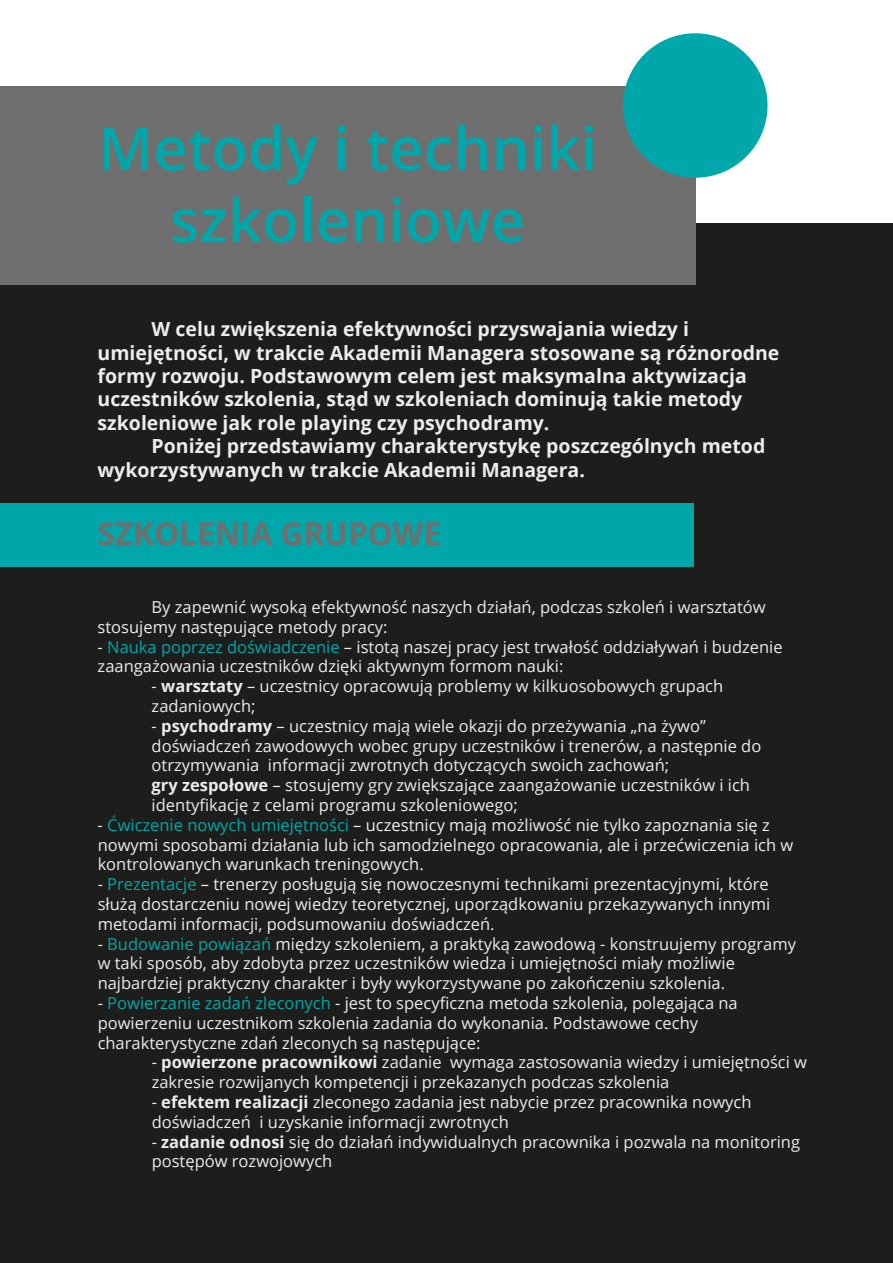
<style>
.page{position:relative;width:893px;height:1263px;background:#fff}
.page>*{position:absolute;margin:0;border:0;box-sizing:border-box;transform-origin:0 0}
.t1{font:600 60px/72px "Open Sans";color:#00a7aa;text-align:center}
.t2{font:700 31.5px "Open Sans";color:#706f6f}
.t3{font:700 19.5px/23.4px "Open Sans";color:#ededed}
.t4{font:16.5px/19.8px "Open Sans";color:#ededed}
.s1{color:#00a7aa}
.s2{font-weight:700}
</style>
<div class="page">
<div style="left:0;top:224px;width:893px;height:1039px;background:#1d1d1b"></div>
<div style="left:0;top:86px;width:695px;height:199px;background:#706f6f"></div>
<div style="left:623px;top:33px;width:144px;height:145px;background:#00a7aa;border-radius:50%"></div>
<div style="left:0;top:503px;width:694px;height:64px;background:#00a7aa"></div>
<h1 class="t1" style="left:98px;top:111px;width:501px">Metody i techniki szkoleniowe</h1>
<p class="t3" style="left:98px;top:317px;width:683px;text-indent:54px">W celu zwiększenia efektywności przyswajania wiedzy i umiejętności, w trakcie Akademii Managera stosowane są różnorodne formy rozwoju. Podstawowym celem jest maksymalna aktywizacja uczestników szkolenia, stąd w szkoleniach dominują takie metody szkoleniowe jak role playing czy psychodramy.</p>
<p class="t3" style="left:98px;top:434px;width:669px;text-indent:54px">Poniżej przedstawiamy charakterystykę poszczególnych metod wykorzystywanych w trakcie Akademii Managera.</p>
<h2 class="t2" style="left:98px;top:511px;width:345px">SZKOLENIA GRUPOWE</h2>
<p class="t4" style="left:98px;top:597px;width:670px;text-indent:54px">By zapewnić wysoką efektywność naszych działań, podczas szkoleń i warsztatów stosujemy następujące metody pracy:</p>
<p class="t4" style="left:98px;top:636px;width:687px">- <span class="s1">Nauka poprzez doświadczenie</span> – istotą naszej pracy jest trwałość oddziaływań i budzenie zaangażowania uczestników dzięki aktywnym formom nauki:</p>
<p class="t4" style="left:152px;top:676px;width:573px">- <span class="s2">warsztaty</span> – uczestnicy opracowują problemy w kilkuosobowych grupach zadaniowych;</p>
<p class="t4" style="left:152px;top:715px;width:611px">- <span class="s2">psychodramy</span> – uczestnicy mają wiele okazji do przeżywania „na żywo” doświadczeń zawodowych wobec grupy uczestników i trenerów, a następnie do otrzymywania informacji zwrotnych dotyczących swoich zachowań;<br><span class="s2">gry zespołowe</span> – stosujemy gry zwiększające zaangażowanie uczestników i ich identyfikację z celami programu szkoleniowego;</p>
<p class="t4" style="left:98px;top:814px;width:697px">- <span class="s1">Ćwiczenie nowych umiejętności</span> – uczestnicy mają możliwość nie tylko zapoznania się z nowymi sposobami działania lub ich samodzielnego opracowania, ale i przećwiczenia ich w kontrolowanych warunkach treningowych.</p>
<p class="t4" style="left:98px;top:874px;width:674px;text-align:justify">- <span class="s1">Prezentacje</span> – trenerzy posługują się nowoczesnymi technikami prezentacyjnymi, które służą dostarczeniu nowej wiedzy teoretycznej, uporządkowaniu przekazywanych innymi metodami informacji, podsumowaniu doświadczeń.</p>
<p class="t4" style="left:98px;top:933px;width:700px">- <span class="s1">Budowanie powiązań</span> między szkoleniem, a praktyką zawodową - konstruujemy programy w taki sposób, aby zdobyta przez uczestników wiedza i umiejętności miały możliwie najbardziej praktyczny charakter i były wykorzystywane po zakończeniu szkolenia.</p>
<p class="t4" style="left:98px;top:993px;width:642px">- <span class="s1">Powierzanie zadań zleconych</span> - jest to specyficzna metoda szkolenia, polegająca na powierzeniu uczestnikom szkolenia zadania do wykonania. Podstawowe cechy charakterystyczne zdań zleconych są następujące:</p>
<p class="t4" style="left:152px;top:1052px;width:657px">- <span class="s2">powierzone pracownikowi</span> zadanie wymaga zastosowania wiedzy i umiejętności w zakresie rozwijanych kompetencji i przekazanych podczas szkolenia</p>
<p class="t4" style="left:152px;top:1092px;width:601px">- <span class="s2">efektem realizacji</span> zleconego zadania jest nabycie przez pracownika nowych doświadczeń i uzyskanie informacji zwrotnych</p>
<p class="t4" style="left:152px;top:1131px;width:650px">- <span class="s2">zadanie odnosi</span> się do działań indywidualnych pracownika i pozwala na monitoring postępów rozwojowych</p>
</div>
